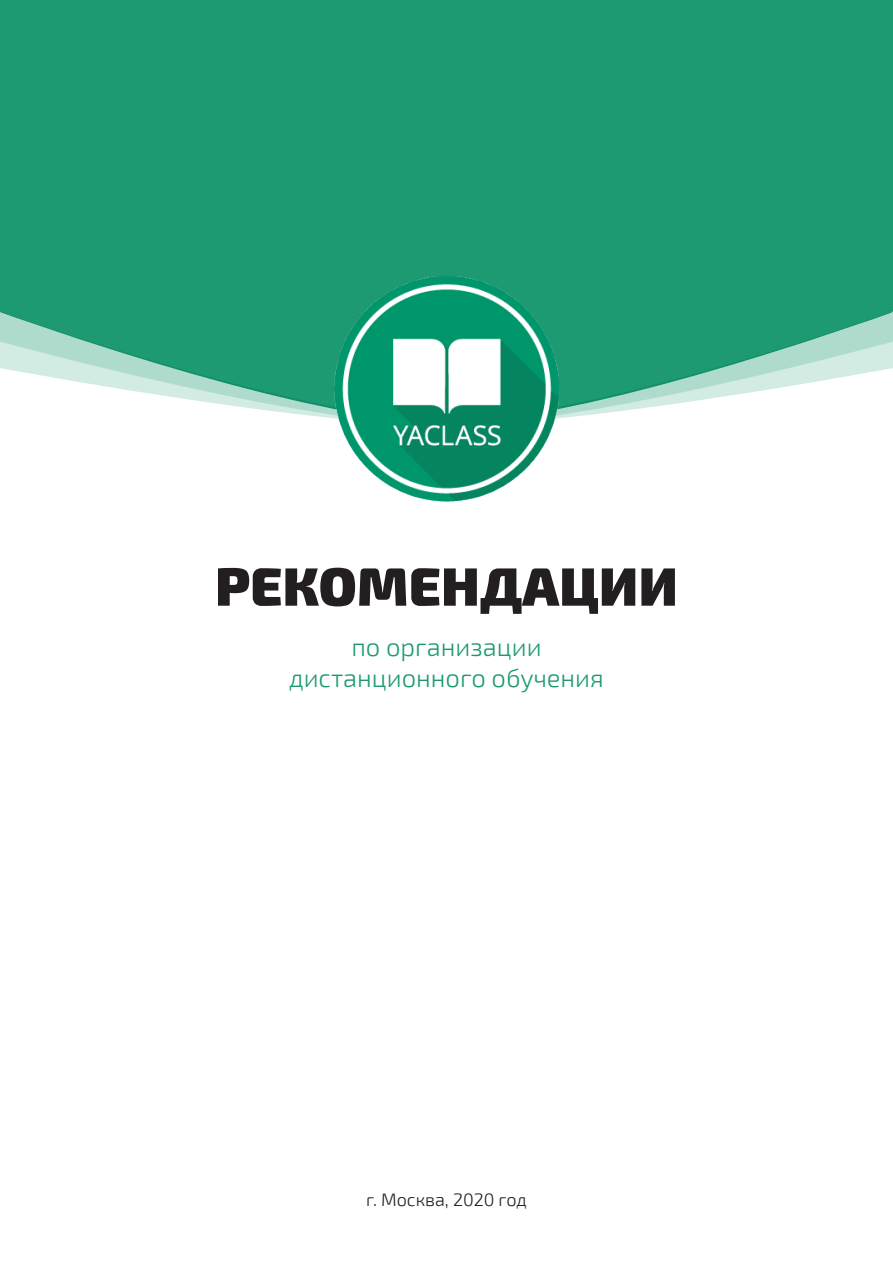
<style>
.page{position:relative;width:893px;height:1263px;background:#fff}
.page>*{position:absolute;margin:0;border:0;box-sizing:border-box;transform-origin:0 0}
.t1{font:900 54px "Exo 2";color:#231f20}
.t2{font:300 25.5px/31.5px "Exo 2";color:#1d9a72;text-align:center}
.t3{font:300 18px "Exo 2";color:#231f20}
</style>
<div class="page">
<div style="left:0;top:0;width:893px;height:168px;background:#1d9a72"></div>
<svg style="left:0;top:168px;width:893px;height:250px;background:#40a987"></svg>
<img style="left:334px;top:277px;width:225px;height:224px">
<p class="t1" style="left:215px;top:553px;width:464px">РЕКОМЕНДАЦИИ</p>
<p class="t2" style="left:289px;top:631px;width:316px">по организации дистанционного обучения</p>
<p class="t3" style="left:366px;top:1189px;width:162px">г. Москва, 2020 год</p>
</div>
